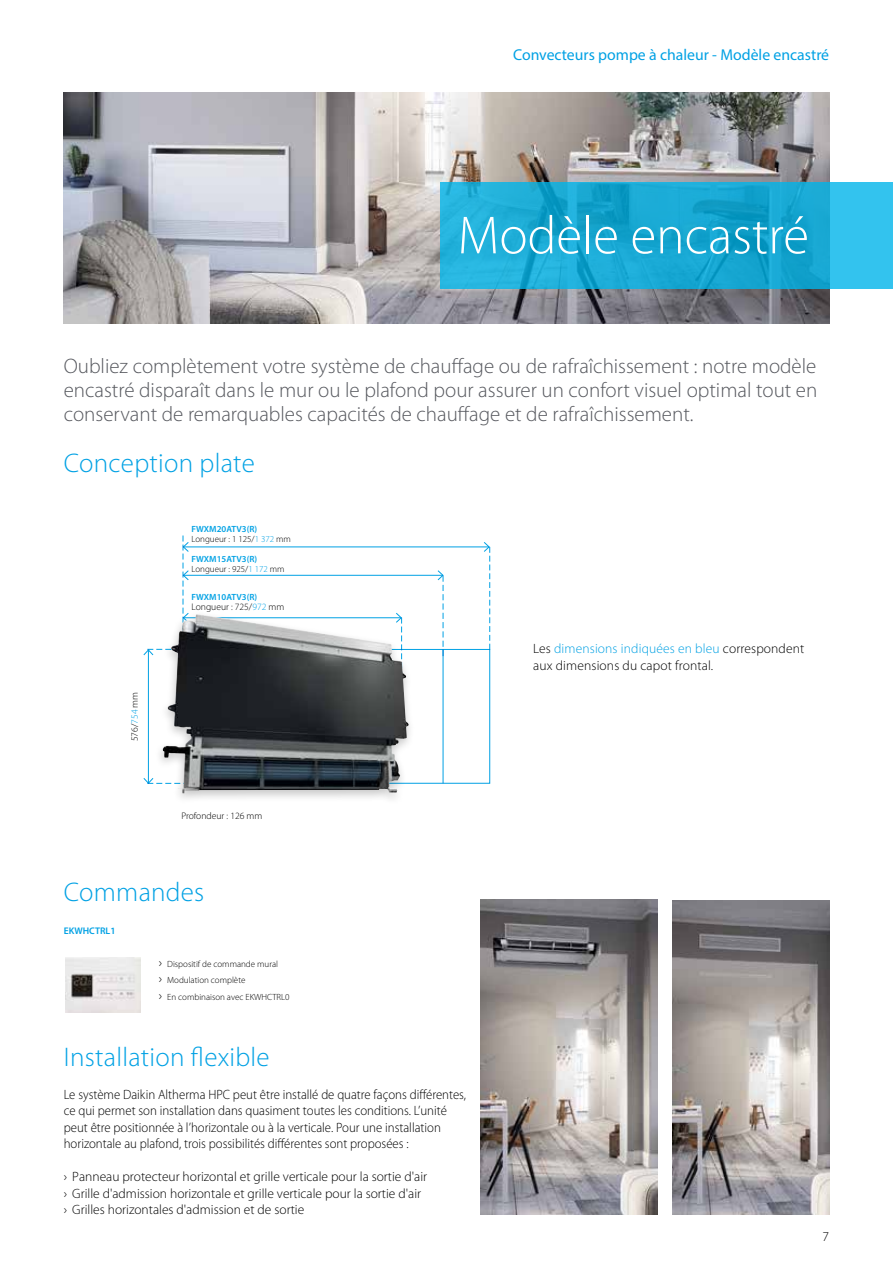
<style>
.page{position:relative;width:893px;height:1263px;background:#fff}
.page>*{position:absolute;margin:0;border:0;box-sizing:border-box;transform-origin:0 0}
.t1{font:300 54px "Myriad Pro";color:#fff}
.t2{font:300 27px "Myriad Pro";letter-spacing:.01em;color:#00a1e4}
.t3{font:300 21px/24px "Myriad Pro";color:#56585e;text-align:justify}
.t4{font:15.75px "Myriad Pro";color:#00a1e4}
.t5{font:300 13.5px/16.5px "Myriad Pro";color:#000;scale:.95 1}
.t6{font:300 13.5px/16.5px "Myriad Pro";color:#000}
.t7{font:300 9.6px "Myriad Pro";color:#000}
.t8{font:600 9.6px "Myriad Pro";color:#00a1e4}
.t9{font:300 9px/16.5px "Myriad Pro";color:#000}
.t10{font:600 9px "Myriad Pro";color:#00a1e4}
.s1{font-weight:600;color:#00a1e4}
.s2{color:#00a1e4}
.s3{font-size:13.5px}
</style>
<div class="page">
<img style="left:64px;top:92px;width:765px;height:231px">
<svg style="left:441px;top:182px;width:452px;height:106px;background:#1cacd6"></svg>
<svg style="left:143px;top:535px;width:347px;height:249px"></svg>
<hr style="left:443px;top:649px;width:1px;height:134px;background:#00a1e4">
<div style="left:154px;top:610px;width:262px;height:195px;background:#000;opacity:.22"></div>
<img style="left:161px;top:614px;width:250px;height:179px">
<img style="left:65px;top:958px;width:75px;height:54px">
<img style="left:673px;top:901px;width:156px;height:314px">
<img style="left:480px;top:900px;width:178px;height:314px">
<p class="t4" style="left:513px;top:45px;width:318px">Convecteurs pompe à chaleur - Modèle encastré</p>
<h1 class="t1" style="left:458px;top:206px;width:353px">Modèle encastré</h1>
<p class="t3" style="left:64px;top:354px;width:755px">Oubliez complètement votre système de chauffage ou de rafraîchissement : notre modèle encastré disparaît dans le mur ou le plafond pour assurer un confort visuel optimal tout en conservant de remarquables capacités de chauffage et de rafraîchissement.</p>
<h2 class="t2" style="left:64px;top:448px;width:193px">Conception plate</h2>
<p class="t9" style="left:192px;top:524px;width:101px;line-height:9.9px"><span class="s1">FWXM20ATV3(R)<br></span>Longueur : 1 125/<span class="s2">1 372</span> mm</p>
<p class="t9" style="left:192px;top:555px;width:95px;line-height:9.4px"><span class="s1">FWXM15ATV3(R)<br></span>Longueur : 925/<span class="s2">1 172</span> mm</p>
<p class="t7" style="left:129px;top:741px;width:51px;rotate:-90deg">576/<span class="s2">754</span> mm</p>
<p class="t10" style="left:192px;top:591px;width:67px">FWXM10ATV3(R)</p>
<p class="t7" style="left:192px;top:602px;width:94px">Longueur : 725/<span class="s2">972</span> mm</p>
<p class="t7" style="left:181px;top:810px;width:82px">Profondeur : 126 mm</p>
<h2 class="t2" style="left:64px;top:877px;width:142px">Commandes</h2>
<p class="t8" style="left:64px;top:924px;width:53px">EKWHCTRL1</p>
<p class="t9" style="left:159px;top:955px;width:132px"><span class="s3">›</span> Dispositif de commande mural<br><span class="s3">›</span> Modulation complète<br><span class="s3">›</span> En combinaison avec EKWHCTRL0</p>
<h2 class="t2" style="left:64px;top:1042px;width:207px">Installation flexible</h2>
<p class="t5" style="left:64px;top:1086px;width:425px">Le système Daikin Altherma HPC peut être installé de quatre façons différentes, ce qui permet son installation dans quasiment toutes les conditions. L’unité peut être positionnée à l’horizontale ou à la verticale. Pour une installation horizontale au plafond, trois possibilités différentes sont proposées :</p>
<p class="t6" style="left:64px;top:1168px;width:365px">› Panneau protecteur horizontal et grille verticale pour la sortie d'air › Grille d'admission horizontale et grille verticale pour la sortie d'air › Grilles horizontales d'admission et de sortie</p>
<p class="t6" style="left:533px;top:640px;width:273px">Les <span class="s2">dimensions indiquées en bleu</span> correspondent aux dimensions du capot frontal.</p>
<p class="t6" style="left:823px;top:1228px;width:8px">7</p>
</div>
